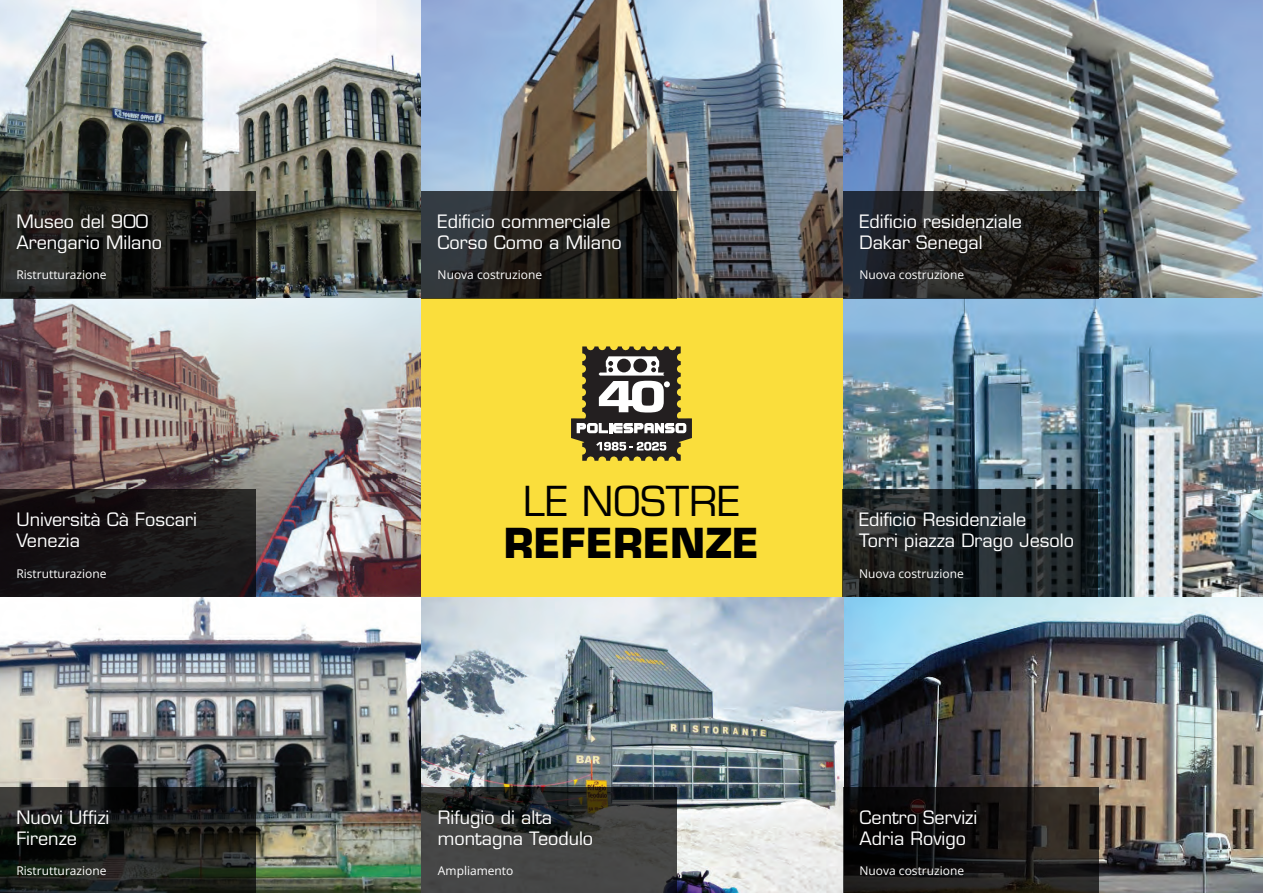
<style>
.page{position:relative;width:1263px;height:893px;background:#fff}
.page>*{position:absolute;margin:0;border:0;box-sizing:border-box;transform-origin:0 0}
.t1{font:700 40.35px "Eurostile LT Std";color:#000}
.t2{font:40.35px "Eurostile LT Std";color:#000}
.t3{font:18px/21px "Eurostile LT Std";color:#fff}
.t4{font:12px "Open Sans";color:#fff}
</style>
<div class="page">
<hr style="left:0;top:319px;width:1263px;height:1px;background:#b1b9bf">
<hr style="left:0;top:340px;width:1263px;height:1px;background:#b1b9bf">
<hr style="left:0;top:361px;width:1263px;height:1px;background:#b1b9bf">
<hr style="left:0;top:382px;width:1263px;height:1px;background:#b1b9bf">
<hr style="left:0;top:404px;width:1263px;height:1px;background:#b1b9bf">
<hr style="left:0;top:425px;width:1263px;height:1px;background:#b1b9bf">
<hr style="left:0;top:446px;width:1263px;height:1px;background:#b1b9bf">
<hr style="left:0;top:467px;width:1263px;height:1px;background:#b1b9bf">
<hr style="left:0;top:489px;width:1263px;height:1px;background:#b1b9bf">
<hr style="left:0;top:510px;width:1263px;height:1px;background:#b1b9bf">
<hr style="left:0;top:531px;width:1263px;height:1px;background:#b1b9bf">
<hr style="left:0;top:552px;width:1263px;height:1px;background:#b1b9bf">
<hr style="left:0;top:574px;width:1263px;height:1px;background:#b1b9bf">
<img style="left:0;top:595px;width:1263px;height:298px">
<img style="left:0;top:0;width:421px;height:597px">
<img style="left:843px;top:0;width:420px;height:597px">
<img style="left:421px;top:0;width:422px;height:299px">
<div style="left:422px;top:298px;width:421px;height:299px;background:#fade3c"></div>
<svg style="left:571px;top:346px;width:121px;height:115px"></svg>
<svg style="left:0;top:489px;width:255px;height:108px;fill:#171315"></svg>
<svg style="left:0;top:191px;width:255px;height:107px"></svg>
<svg style="left:421px;top:191px;width:256px;height:107px"></svg>
<svg style="left:843px;top:191px;width:255px;height:107px"></svg>
<svg style="left:843px;top:489px;width:255px;height:108px"></svg>
<svg style="left:0;top:787px;width:255px;height:106px"></svg>
<svg style="left:422px;top:787px;width:255px;height:106px;fill:#454645"></svg>
<svg style="left:843px;top:787px;width:255px;height:106px"></svg>
<p class="t3" style="left:16px;top:211px;width:147px">Museo del 900<br>Arengario Milano</p>
<p class="t3" style="left:438px;top:211px;width:186px">Edificio commerciale<br>Corso Como a Milano</p>
<p class="t3" style="left:859px;top:211px;width:164px">Edificio residenziale<br>Dakar Senegal</p>
<p class="t4" style="left:16px;top:267px;width:92px">Ristrutturazione</p>
<p class="t4" style="left:438px;top:267px;width:106px">Nuova costruzione</p>
<p class="t4" style="left:859px;top:267px;width:106px">Nuova costruzione</p>
<p class="t3" style="left:16px;top:509px;width:182px">Università Cà Foscari<br>Venezia</p>
<p class="t4" style="left:16px;top:565px;width:92px">Ristrutturazione</p>
<h1 class="t2" style="left:523px;top:477px;width:219px">LE NOSTRE</h1>
<h1 class="t1" style="left:504px;top:518px;width:257px">REFERENZE</h1>
<p class="t3" style="left:859px;top:509px;width:216px">Edificio Residenziale<br>Torri piazza Drago Jesolo</p>
<p class="t4" style="left:859px;top:565px;width:106px">Nuova costruzione</p>
<p class="t3" style="left:16px;top:807px;width:95px">Nuovi Uffizi<br>Firenze</p>
<p class="t3" style="left:438px;top:807px;width:157px">Rifugio di alta montagna Teodulo</p>
<p class="t3" style="left:859px;top:807px;width:119px">Centro Servizi<br>Adria Rovigo</p>
<p class="t4" style="left:16px;top:863px;width:92px">Ristrutturazione</p>
<p class="t4" style="left:438px;top:863px;width:77px">Ampliamento</p>
<p class="t4" style="left:859px;top:863px;width:106px">Nuova costruzione</p>
</div>
